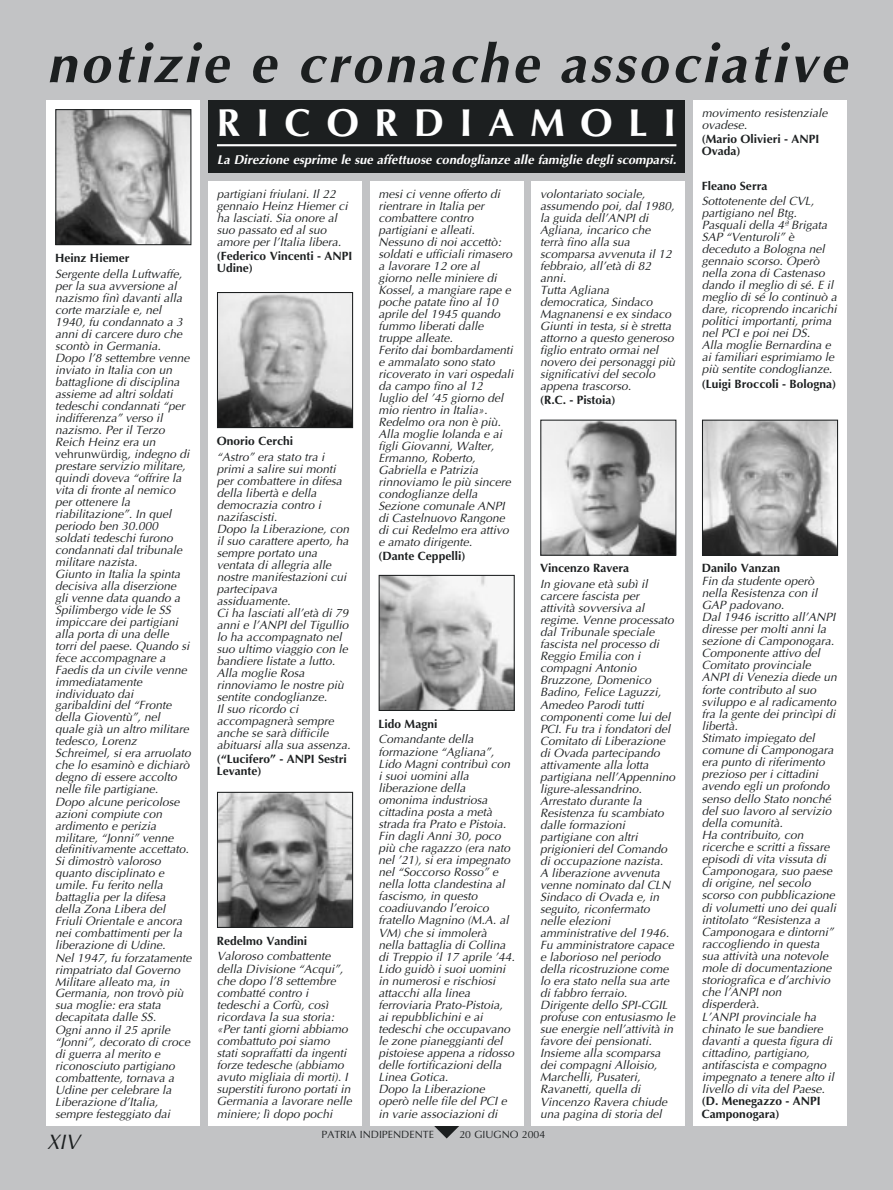
<style>
.page{position:relative;width:893px;height:1190px;background:#fff}
.page>*{position:absolute;margin:0;border:0;box-sizing:border-box;transform-origin:0 0}
.t1{font:italic 700 54px "Optima";letter-spacing:.06em;color:#1c1f20}
.t2{font:700 39px "Optima";letter-spacing:.4em;color:#fff}
.t3{font:italic 21px "Optima";color:#1c1f20}
.t4{font:italic 700 12.75px "Optima";color:#fff}
.t5{font:italic 12px/12px "Optima";color:#1c1f20}
.t6{font:700 12px/12px "Optima";color:#1c1f20}
.t7{font:10.5px "Optima";color:#1c1f20}
.s1{font-style:normal}
</style>
<div class="page">
<div style="left:0;top:0;width:892px;height:1190px;background:#c2c3c5"></div>
<div style="left:47px;top:101px;width:153px;height:1024px;background:#fff"></div>
<svg style="left:434px;top:1125px;width:25px;height:13px"></svg>
<div style="left:208px;top:181px;width:153px;height:944px;background:#fff"></div>
<div style="left:370px;top:181px;width:153px;height:944px;background:#fff"></div>
<div style="left:531px;top:181px;width:154px;height:944px;background:#fff"></div>
<div style="left:693px;top:101px;width:153px;height:1024px;background:#fff"></div>
<div style="left:208px;top:101px;width:477px;height:72px;background:#1c1f20"></div>
<hr style="left:217px;top:144px;width:459px;height:2px;background:#fff">
<img style="left:57px;top:111px;width:132px;height:132px">
<div style="left:55px;top:109px;width:136px;height:136px;border:1px solid #1c1f20"></div>
<img style="left:219px;top:294px;width:132px;height:132px">
<div style="left:217px;top:292px;width:136px;height:136px;border:1px solid #1c1f20"></div>
<img style="left:219px;top:793px;width:132px;height:133px">
<div style="left:217px;top:791px;width:136px;height:137px;border:1px solid #1c1f20"></div>
<img style="left:380px;top:577px;width:132px;height:132px">
<div style="left:378px;top:575px;width:136px;height:136px;border:1px solid #1c1f20"></div>
<img style="left:542px;top:421px;width:132px;height:133px">
<div style="left:540px;top:419px;width:136px;height:137px;border:1px solid #1c1f20"></div>
<img style="left:704px;top:421px;width:132px;height:133px">
<div style="left:702px;top:419px;width:136px;height:137px;border:1px solid #1c1f20"></div>
<h1 class="t1" style="left:47px;top:42px;width:801px">notizie e cronache associative</h1>
<p class="t6" style="left:55px;top:253px;width:76px">Heinz Hiemer</p>
<p class="t5" style="left:55px;top:269px;width:138px">Sergente della Luftwaffe, per la sua avversione al nazismo finì davanti alla corte marziale e, nel<br>1940, fu condannato a 3 anni di carcere duro che scontò in Germania.<br>Dopo l’8 settembre venne inviato in Italia con un battaglione di disciplina assieme ad altri soldati tedeschi condannati “per indifferenza” verso il nazismo. Per il Terzo<br>Reich Heinz era un <span class="s1">vehrunwürdig</span>, indegno di prestare servizio militare, quindi doveva “offrire la vita di fronte al nemico per ottenere la riabilitazione”. In quel periodo ben 30.000 soldati tedeschi furono condannati dal tribunale militare nazista.<br>Giunto in Italia la spinta decisiva alla diserzione gli venne data quando a<br>Spilimbergo vide le SS impiccare dei partigiani alla porta di una delle torri del paese. Quando si fece accompagnare a<br>Faedis da un civile venne immediatamente individuato dai garibaldini del “Fronte della Gioventù”, nel quale già un altro militare tedesco, Lorenz<br>Schreimel, si era arruolato che lo esaminò e dichiarò degno di essere accolto nelle file partigiane.<br>Dopo alcune pericolose azioni compiute con ardimento e perizia militare, “Jonni” venne definitivamente accettato.<br>Si dimostrò valoroso quanto disciplinato e umile. Fu ferito nella battaglia per la difesa della Zona Libera del<br>Friuli Orientale e ancora nei combattimenti per la liberazione di Udine.<br>Nel 1947, fu forzatamente rimpatriato dal Governo<br>Militare alleato ma, in<br>Germania, non trovò più sua moglie: era stata decapitata dalle SS.<br>Ogni anno il 25 aprile “Jonni”, decorato di croce di guerra al merito e riconosciuto partigiano combattente, tornava a<br>Udine per celebrare la<br>Liberazione d’Italia, sempre festeggiato dai</p>
<h2 class="t2" style="left:217px;top:106px;width:461px">RICORDIAMOLI</h2>
<p class="t4" style="left:217px;top:154px;width:461px">La Direzione esprime le sue affettuose condoglianze alle famiglie degli scomparsi.</p>
<p class="t5" style="left:217px;top:189px;width:132px">partigiani friulani. Il 22 gennaio Heinz Hiemer ci ha lasciati. Sia onore al suo passato ed al suo amore per l’Italia libera.</p>
<p class="t6" style="left:217px;top:251px;width:137px">(Federico Vincenti - ANPI<br>Udine)</p>
<p class="t6" style="left:217px;top:436px;width:78px">Onorio Cerchi</p>
<p class="t5" style="left:217px;top:451px;width:135px">“Astro” era stato tra i primi a salire sui monti per combattere in difesa della libertà e della democrazia contro i nazifascisti.<br>Dopo la Liberazione, con il suo carattere aperto, ha sempre portato una ventata di allegria alle nostre manifestazioni cui partecipava assiduamente.<br>Ci ha lasciati all’età di 79 anni e l’ANPI del Tigullio lo ha accompagnato nel suo ultimo viaggio con le bandiere listate a lutto.<br>Alla moglie Rosa rinnoviamo le nostre più sentite condoglianze.<br>Il suo ricordo ci accompagnerà sempre anche se sarà difficile abituarsi alla sua assenza.</p>
<p class="t6" style="left:217px;top:754px;width:131px">(“Lucifero” - ANPI Sestri<br>Levante)</p>
<p class="t6" style="left:217px;top:935px;width:92px">Redelmo Vandini</p>
<p class="t5" style="left:217px;top:951px;width:136px">Valoroso combattente della Divisione “Acqui”, che dopo l’8 settembre combatté contro i tedeschi a Corfù, così ricordava la sua storia: «Per tanti giorni abbiamo combattuto poi siamo stati sopraffatti da ingenti forze tedesche (abbiamo avuto migliaia di morti). I superstiti furono portati in<br>Germania a lavorare nelle miniere; lì dopo pochi</p>
<p class="t5" style="left:378px;top:189px;width:136px">mesi ci venne offerto di rientrare in Italia per combattere contro partigiani e alleati.<br>Nessuno di noi accettò: soldati e ufficiali rimasero a lavorare 12 ore al giorno nelle miniere di<br>Kossel, a mangiare rape e poche patate fino al 10 aprile del 1945 quando fummo liberati dalle truppe alleate.<br>Ferito dai bombardamenti e ammalato sono stato ricoverato in vari ospedali da campo fino al 12 luglio del ’45 giorno del mio rientro in Italia».<br>Redelmo ora non è più.<br>Alla moglie Iolanda e ai figli Giovanni, Walter,<br>Ermanno, Roberto,<br>Gabriella e Patrizia rinnoviamo le più sincere condoglianze della<br>Sezione comunale ANPI di Castelnuovo Rangone di cui Redelmo era attivo e amato dirigente.</p>
<p class="t6" style="left:378px;top:551px;width:88px">(Dante Ceppelli)</p>
<p class="t6" style="left:378px;top:718px;width:60px">Lido Magni</p>
<p class="t5" style="left:378px;top:734px;width:138px">Comandante della formazione “Agliana”,<br>Lido Magni contribuì con i suoi uomini alla liberazione della omonima industriosa cittadina posta a metà strada fra Prato e Pistoia.<br>Fin dagli Anni 30, poco più che ragazzo (era nato nel ’21), si era impegnato nel “Soccorso Rosso” e nella lotta clandestina al fascismo, in questo coadiuvando l’eroico fratello Magnino (M.A. al<br>VM) che si immolerà nella battaglia di Collina di Treppio il 17 aprile ’44.<br>Lido guidò i suoi uomini in numerosi e rischiosi attacchi alla linea ferroviaria Prato-Pistoia, ai repubblichini e ai tedeschi che occupavano le zone pianeggianti del pistoiese appena a ridosso delle fortificazioni della<br>Linea Gotica.<br>Dopo la Liberazione operò nelle file del PCI e in varie associazioni di</p>
<p class="t5" style="left:540px;top:189px;width:136px">volontariato sociale, assumendo poi, dal 1980, la guida dell’ANPI di<br>Agliana, incarico che terrà fino alla sua scomparsa avvenuta il 12 febbraio, all’età di 82 anni.<br>Tutta Agliana democratica, Sindaco<br>Magnanensi e ex sindaco<br>Giunti in testa, si è stretta attorno a questo generoso figlio entrato ormai nel novero dei personaggi più significativi del secolo appena trascorso.</p>
<p class="t6" style="left:540px;top:395px;width:77px">(R.C. - Pistoia)</p>
<p class="t6" style="left:540px;top:563px;width:90px">Vincenzo Ravera</p>
<p class="t5" style="left:540px;top:579px;width:136px">In giovane età subì il carcere fascista per attività sovversiva al regime. Venne processato dal Tribunale speciale fascista nel processo di<br>Reggio Emilia con i compagni Antonio<br>Bruzzone, Domenico<br>Badino, Felice Laguzzi,<br>Amedeo Parodi tutti componenti come lui del<br>PCI. Fu tra i fondatori del<br>Comitato di Liberazione di Ovada partecipando attivamente alla lotta partigiana nell’Appennino ligure-alessandrino.<br>Arrestato durante la<br>Resistenza fu scambiato dalle formazioni partigiane con altri prigionieri del Comando di occupazione nazista.<br>A liberazione avvenuta venne nominato dal CLN<br>Sindaco di Ovada e, in seguito, riconfermato nelle elezioni amministrative del 1946.<br>Fu amministratore capace e laborioso nel periodo della ricostruzione come lo era stato nella sua arte di fabbro ferraio.<br>Dirigente dello SPI-CGIL profuse con entusiasmo le sue energie nell’attività in favore dei pensionati.<br>Insieme alla scomparsa dei compagni Alloisio,<br>Marchelli, Pusateri,<br>Ravanetti, quella di<br>Vincenzo Ravera chiude una pagina di storia del</p>
<h3 class="t3" style="left:47px;top:1132px;width:34px">XIV</h3>
<p class="t7" style="left:321px;top:1130px;width:114px">PATRIA INDIPENDENTE</p>
<p class="t7" style="left:459px;top:1130px;width:87px">20 GIUGNO 2004</p>
<p class="t5" style="left:702px;top:108px;width:127px">movimento resistenziale ovadese.</p>
<p class="t6" style="left:702px;top:134px;width:119px">(Mario Olivieri - ANPI<br>Ovada)</p>
<p class="t6" style="left:702px;top:181px;width:67px">Fleano Serra</p>
<p class="t5" style="left:702px;top:196px;width:136px">Sottotenente del CVL, partigiano nel Btg.<br>Pasquali della 4ª Brigata<br>SAP “Venturoli” è deceduto a Bologna nel gennaio scorso. Operò nella zona di Castenaso dando il meglio di sé. E il meglio di sé lo continuò a dare, ricoprendo incarichi politici importanti, prima nel PCI e poi nei DS.<br>Alla moglie Bernardina e ai familiari esprimiamo le più sentite condoglianze.</p>
<p class="t6" style="left:702px;top:378px;width:136px">(Luigi Broccoli - Bologna)</p>
<p class="t6" style="left:702px;top:563px;width:80px">Danilo Vanzan</p>
<p class="t5" style="left:702px;top:575px;width:136px">Fin da studente operò nella Resistenza con il<br>GAP padovano.<br>Dal 1946 iscritto all’ANPI diresse per molti anni la sezione di Camponogara.<br>Componente attivo del<br>Comitato provinciale<br>ANPI di Venezia diede un forte contributo al suo sviluppo e al radicamento fra la gente dei princìpi di libertà.<br>Stimato impiegato del comune di Camponogara era punto di riferimento prezioso per i cittadini avendo egli un profondo senso dello Stato nonché del suo lavoro al servizio della comunità.<br>Ha contribuito, con ricerche e scritti a fissare episodi di vita vissuta di<br>Camponogara, suo paese di origine, nel secolo scorso con pubblicazione di volumetti uno dei quali intitolato “Resistenza a<br>Camponogara e dintorni” raccogliendo in questa sua attività una notevole mole di documentazione storiografica e d’archivio che l’ANPI non disperderà.<br>L’ANPI provinciale ha chinato le sue bandiere davanti a questa figura di cittadino, partigiano, antifascista e compagno impegnato a tenere alto il livello di vita del Paese.</p>
<p class="t6" style="left:702px;top:1096px;width:120px">(D. Menegazzo - ANPI<br>Camponogara)</p>
</div>
